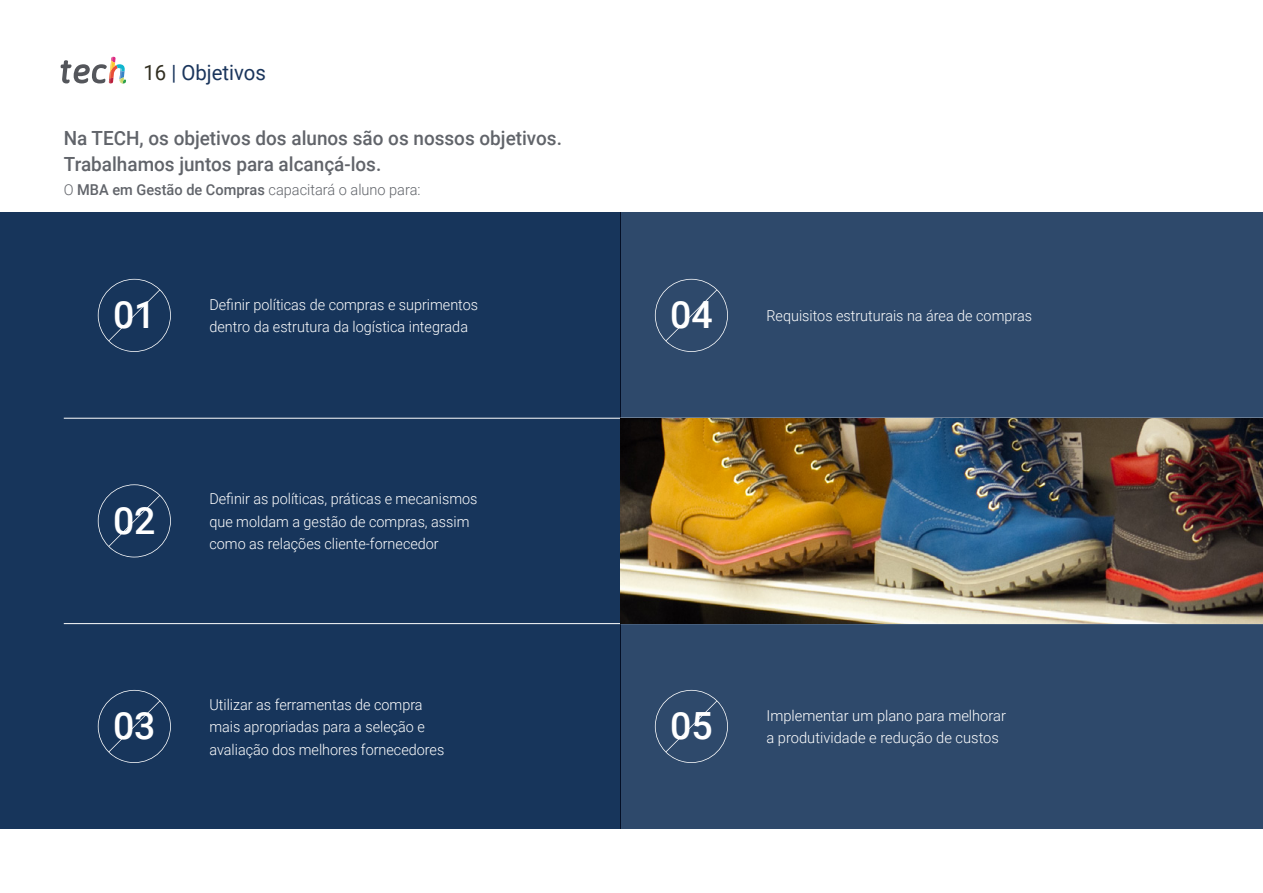
<style>
.page{position:relative;width:1263px;height:893px;background:#fff}
.page>*{position:absolute;margin:0;border:0;box-sizing:border-box;transform-origin:0 0}
.t1{font:500 37.5px "Roboto";color:#fff}
.t2{font:21px "Roboto";color:#1a355c}
.t3{font:500 19.5px/25.5px "Roboto";color:#61646a}
.t4{font:300 15px/22.5px "Roboto";color:#fff;scale:.96 1}
.t5{font:300 15px/22.5px "Roboto";color:#fff}
.t6{font:300 15px "Roboto";color:#61646a}
.s1{color:#312e20}
.s2{font-weight:500}
</style>
<div class="page">
<svg style="left:61px;top:57px;width:65px;height:27px"></svg>
<div style="left:0;top:213px;width:621px;height:616px;background:#17355b"></div>
<div style="left:621px;top:213px;width:642px;height:616px;background:#2e496b"></div>
<svg style="left:98px;top:279px;width:73px;height:73px"></svg>
<svg style="left:98px;top:690px;width:73px;height:73px"></svg>
<svg style="left:98px;top:484px;width:73px;height:73px"></svg>
<svg style="left:655px;top:279px;width:73px;height:73px"></svg>
<svg style="left:655px;top:690px;width:73px;height:73px"></svg>
<hr style="left:64px;top:418px;width:1199px;height:1px;background:#fff">
<hr style="left:64px;top:623px;width:1199px;height:1px;background:#fff">
<img style="left:621px;top:418px;width:642px;height:205px">
<h2 class="t2" style="left:144px;top:57px;width:124px"><span class="s1">16</span> | Objetivos</h2>
<h3 class="t3" style="left:64px;top:125px;width:500px">Na TECH, os objetivos dos alunos são os nossos objetivos.<br>Trabalhamos juntos para alcançá-los.</h3>
<p class="t6" style="left:64px;top:179px;width:358px">O <span class="s2">MBA em Gestão de Compras</span> capacitará o aluno para:</p>
<h1 class="t1" style="left:113px;top:288px;width:44px">01</h1>
<p class="t4" style="left:209px;top:293px;width:281px">Definir políticas de compras e suprimentos</p>
<p class="t4" style="left:209px;top:315px;width:271px">dentro da estrutura da logística integrada</p>
<h1 class="t1" style="left:113px;top:494px;width:44px">02</h1>
<p class="t4" style="left:209px;top:487px;width:281px">Definir as políticas, práticas e mecanismos que moldam a gestão de compras, assim como as relações cliente-fornecedor</p>
<h1 class="t1" style="left:113px;top:699px;width:44px">03</h1>
<p class="t4" style="left:209px;top:692px;width:246px">Utilizar as ferramentas de compra mais apropriadas para a seleção e avaliação dos melhores fornecedores</p>
<h1 class="t1" style="left:670px;top:288px;width:44px">04</h1>
<p class="t4" style="left:766px;top:304px;width:278px">Requisitos estruturais na área de compras</p>
<h1 class="t1" style="left:670px;top:699px;width:44px">05</h1>
<p class="t5" style="left:766px;top:704px;width:241px">Implementar um plano para melhorar a produtividade e redução de custos</p>
</div>
